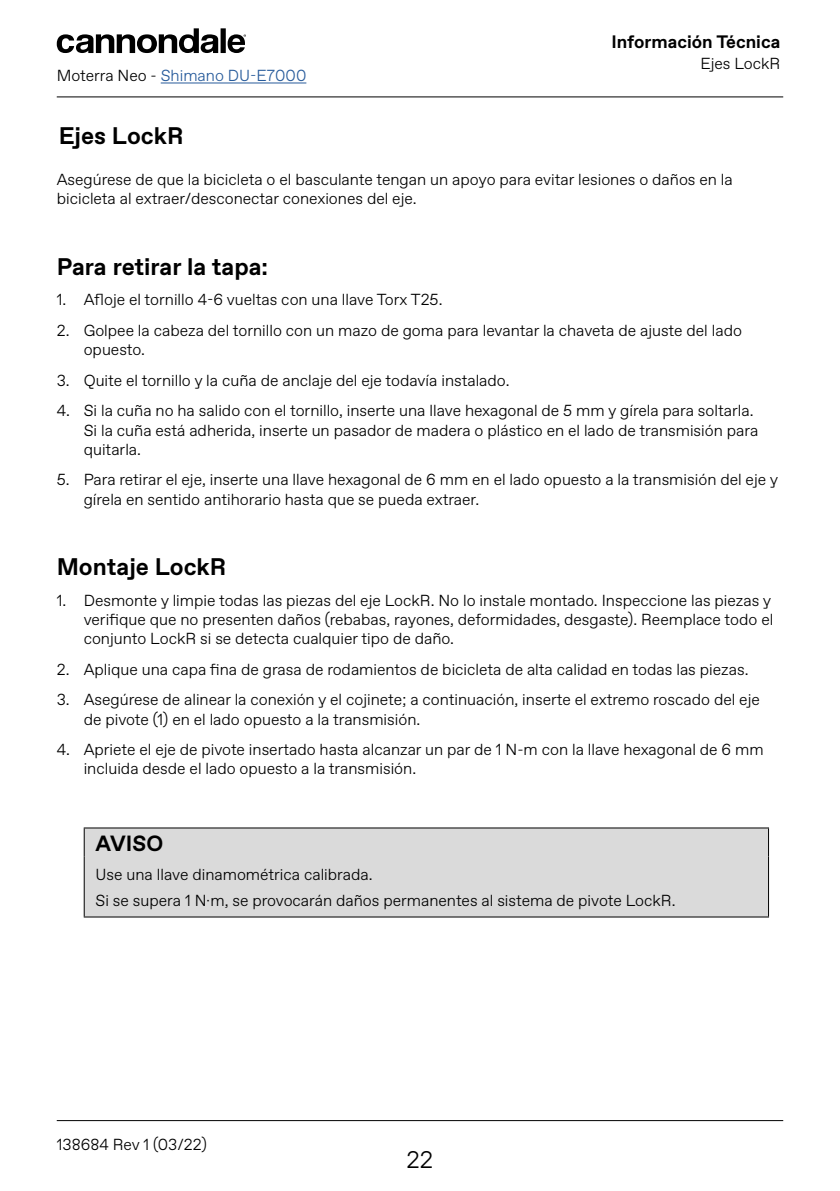
<style>
.page{position:relative;width:840px;height:1191px;background:#fff}
.page>*{position:absolute;margin:0;border:0;box-sizing:border-box;transform-origin:0 0}
.t1{font:700 24px "Favorit";color:#000}
.t2{font:300 24px "Favorit";color:#000}
.t3{font:700 22px "Favorit";color:#000}
.t4{font:700 18px "Favorit";color:#000}
.t5{font:300 16px/19.2px "Favorit";color:#000}
.t6{font:300 16px "Favorit";color:#275b9b}
.s1{color:#000}
</style>
<div class="page">
<hr style="left:161px;top:83px;width:145px;height:1px;background:#275b9b">
<hr style="left:57px;top:96px;width:725px;height:1px;background:#000">
<hr style="left:57px;top:1120px;width:725px;height:1px;background:#000">
<div style="left:220px;top:28px;width:6px;height:25px;background:#000"></div>
<svg style="left:57px;top:28px;width:161px;height:25px"></svg>
<svg style="left:227px;top:34px;width:19px;height:19px"></svg>
<div style="left:85px;top:828px;width:682px;height:88px;background:#dadada"></div>
<hr style="left:84px;top:827px;width:684px;height:1px;background:#000">
<svg style="left:84px;top:828px;width:1px;height:28px"></svg>
<svg style="left:767px;top:828px;width:1px;height:28px"></svg>
<hr style="left:84px;top:856px;width:1px;height:60px;background:#000">
<hr style="left:767px;top:856px;width:1px;height:60px;background:#000">
<hr style="left:84px;top:916px;width:684px;height:1px;background:#000">
<p class="t6" style="left:57px;top:65px;width:251px"><span class="s1">Moterra Neo -</span> Shimano DU-E7000</p>
<p class="t4" style="left:611px;top:30px;width:170px">Información Técnica</p>
<p class="t5" style="left:700px;top:54px;width:81px">Ejes LockR</p>
<h1 class="t1" style="left:59px;top:120px;width:126px">Ejes LockR</h1>
<p class="t5" style="left:57px;top:169px;width:677px">Asegúrese de que la bicicleta o el basculante tengan un apoyo para evitar lesiones o daños en la bicicleta al extraer/desconectar conexiones del eje.</p>
<h1 class="t1" style="left:57px;top:250px;width:213px">Para retirar la tapa:</h1>
<p class="t5" style="left:57px;top:290px;width:387px">1. Afloje el tornillo 4-6 vueltas con una llave Torx T25.</p>
<p class="t5" style="left:84px;top:320px;width:659px;text-indent:-27px">2. Golpee la cabeza del tornillo con un mazo de goma para levantar la chaveta de ajuste del lado opuesto.</p>
<p class="t5" style="left:57px;top:370px;width:454px">3. Quite el tornillo y la cuña de anclaje del eje todavía instalado.</p>
<p class="t5" style="left:84px;top:400px;width:675px;text-indent:-27px">4. Si la cuña no ha salido con el tornillo, inserte una llave hexagonal de 5 mm y gírela para soltarla.<br>Si la cuña está adherida, inserte un pasador de madera o plástico en el lado de transmisión para quitarla.</p>
<p class="t5" style="left:84px;top:469px;width:695px;text-indent:-27px">5. Para retirar el eje, inserte una llave hexagonal de 6 mm en el lado opuesto a la transmisión del eje y gírela en sentido antihorario hasta que se pueda extraer.</p>
<h1 class="t1" style="left:57px;top:551px;width:171px">Montaje LockR</h1>
<p class="t5" style="left:84px;top:590px;width:690px;text-indent:-27px">1. Desmonte y limpie todas las piezas del eje LockR. No lo instale montado. Inspeccione las piezas y verifique que no presenten daños (rebabas, rayones, deformidades, desgaste). Reemplace todo el conjunto LockR si se detecta cualquier tipo de daño.</p>
<p class="t5" style="left:57px;top:659px;width:692px">2. Aplique una capa fina de grasa de rodamientos de bicicleta de alta calidad en todas las piezas.</p>
<p class="t5" style="left:84px;top:689px;width:677px;text-indent:-27px">3. Asegúrese de alinear la conexión y el cojinete; a continuación, inserte el extremo roscado del eje de pivote (1) en el lado opuesto a la transmisión.</p>
<p class="t5" style="left:84px;top:739px;width:681px;text-indent:-27px">4. Apriete el eje de pivote insertado hasta alcanzar un par de 1 N-m con la llave hexagonal de 6 mm incluida desde el lado opuesto a la transmisión.</p>
<h2 class="t3" style="left:95px;top:828px;width:69px">AVISO</h2>
<p class="t5" style="left:95px;top:861px;width:581px;line-height:25.4px">Use una llave dinamométrica calibrada.<br>Si se supera 1 N·m, se provocarán daños permanentes al sistema de pivote LockR.</p>
<p class="t5" style="left:57px;top:1134px;width:151px">138684 Rev 1 (03/22)</p>
<h1 class="t2" style="left:406px;top:1143px;width:28px">22</h1>
</div>
